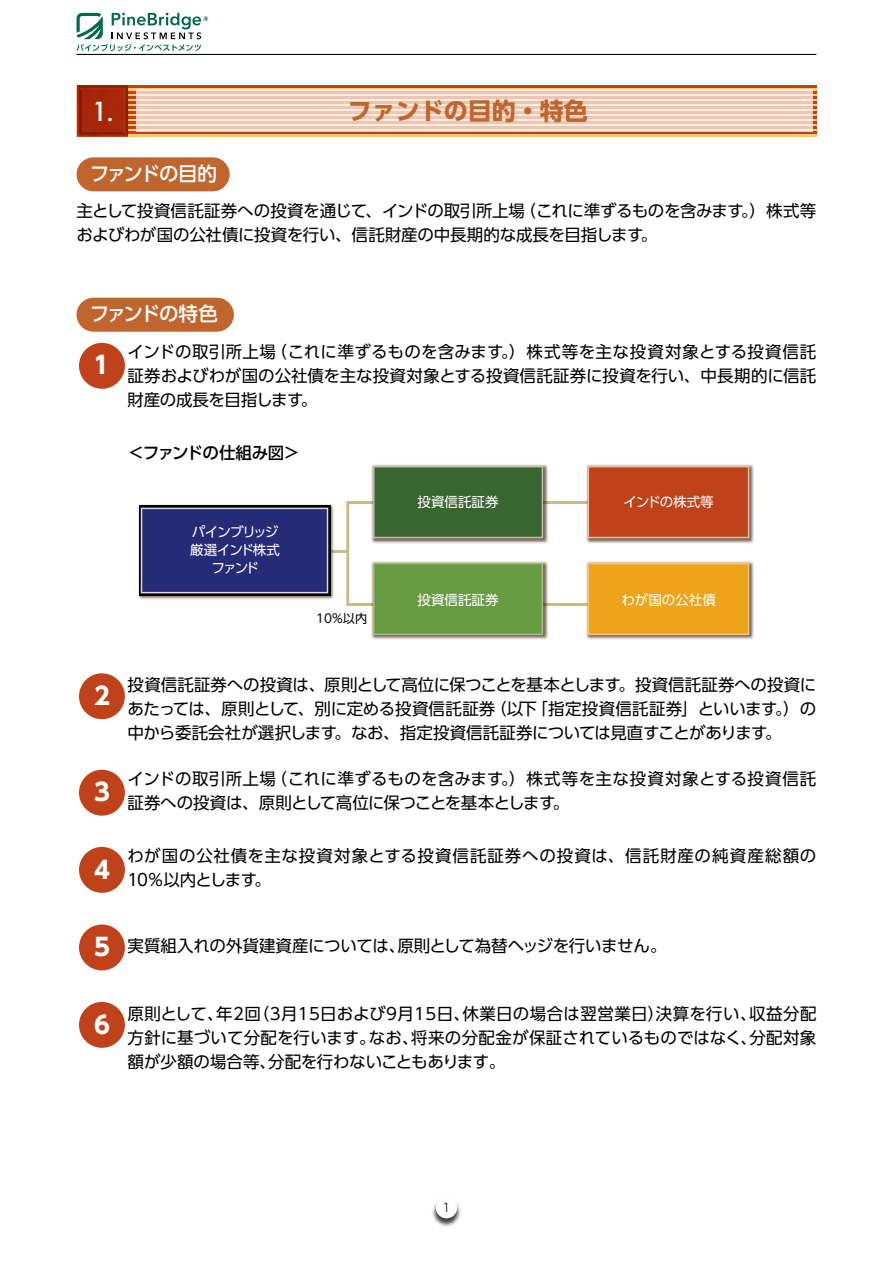
<style>
.page{position:relative;width:893px;height:1263px;background:#fff}
.page>*{position:absolute;margin:0;border:0;box-sizing:border-box;transform-origin:0 0}
.t1{font:500 25.5px "Futura";color:#fff}
.t2{font:700 24px "UD Shin Go Pro";color:#c1652f}
.t3{font:700 24px "UD Shin Go Pro";color:#fff}
.t4{font:500 19.5px "UD Shin Go Pro";letter-spacing:-.07em;color:#fff}
.t5{font:16.5px/24px "UD Shin Go Pro";letter-spacing:-.005em;color:#000;text-align:justify}
.t6{font:16.5px/24px "UD Shin Go Pro";letter-spacing:.045em;color:#000}
.t7{font:500 16.5px "UD Shin Go Pro";letter-spacing:-.035em;color:#000}
.t8{font:13.5px "UD Shin Go Pro";color:#fff}
.t9{font:13.5px/18px "UD Shin Go Pro";letter-spacing:-.07em;color:#fff;text-align:center}
.t10{font:13.5px "UD Shin Go Pro";letter-spacing:-.03em;color:#fff}
.t11{font:12.15px "UD Shin Go Pro";color:#000}
.t12{font:300 12px "UD Shin Go Pro";color:#000}
.s1{font-weight:700;font-size:24px;color:#fff}
</style>
<div class="page">
<svg style="left:77px;top:13px;width:131px;height:38px"></svg>
<div style="left:431px;top:1197px;width:30px;height:30px;background:#000;opacity:.75"></div>
<div style="left:436px;top:1197px;width:21px;height:21px;background:#fff;border-radius:50%"></div>
<hr style="left:77px;top:54px;width:739px;height:1px;background:#000">
<hr style="left:77px;top:88px;width:740px;height:3px;background:#eda41a">
<hr style="left:77px;top:104px;width:740px;height:2px;background:#eda41a">
<hr style="left:77px;top:109px;width:740px;height:2px;background:#eda41a">
<hr style="left:77px;top:114px;width:740px;height:2px;background:#eda41a">
<hr style="left:77px;top:119px;width:740px;height:2px;background:#eda41a">
<hr style="left:77px;top:124px;width:740px;height:2px;background:#eda41a">
<hr style="left:77px;top:134px;width:740px;height:3px;background:#eda41a">
<hr style="left:77px;top:86px;width:740px;height:2px;background:#c0421b">
<hr style="left:77px;top:91px;width:740px;height:2px;background:#c0421b">
<hr style="left:77px;top:96px;width:740px;height:2px;background:#c0421b">
<hr style="left:77px;top:132px;width:740px;height:2px;background:#c0421b">
<svg style="left:148px;top:90px;width:664px;height:42px;background:#f1d5c4"></svg>
<img style="left:76px;top:85px;width:72px;height:52px">
<svg style="left:77px;top:86px;width:51px;height:51px;background:#a2260a"></svg>
<div style="left:77px;top:157px;width:153px;height:34px;background:#c1652f;border-radius:17px"></div>
<div style="left:77px;top:298px;width:157px;height:34px;background:#c1652f;border-radius:17px"></div>
<div style="left:79px;top:343px;width:46px;height:46px;background:#c0421b;border-radius:50%"></div>
<div style="left:79px;top:673px;width:46px;height:46px;background:#c0421b;border-radius:50%"></div>
<div style="left:79px;top:770px;width:46px;height:46px;background:#c0421b;border-radius:50%"></div>
<div style="left:79px;top:847px;width:46px;height:46px;background:#c0421b;border-radius:50%"></div>
<div style="left:79px;top:924px;width:46px;height:46px;background:#c0421b;border-radius:50%"></div>
<div style="left:79px;top:1002px;width:46px;height:46px;background:#c0421b;border-radius:50%"></div>
<div style="left:346px;top:501px;width:261px;height:105px;border:3px solid #cabb89"></div>
<hr style="left:321px;top:550px;width:27px;height:3px;background:#cabb89">
<img style="left:138px;top:504px;width:196px;height:96px">
<img style="left:370px;top:464px;width:179px;height:80px">
<img style="left:584px;top:464px;width:170px;height:80px">
<img style="left:370px;top:561px;width:179px;height:79px">
<img style="left:584px;top:559px;width:170px;height:81px">
<div style="left:139px;top:505px;width:191px;height:90px;background:linear-gradient(to right,#525157,#525257)"></div>
<div style="left:141px;top:508px;width:187px;height:85px;background:#252b77"></div>
<svg style="left:373px;top:466px;width:170px;height:72px;background:#3f6936"></svg>
<svg style="left:588px;top:466px;width:161px;height:72px;background:#c14821"></svg>
<svg style="left:373px;top:563px;width:170px;height:72px;background:#6b9b45"></svg>
<svg style="left:588px;top:563px;width:161px;height:72px;background:#eda51e"></svg>
<h1 class="t1" style="left:92px;top:94px;width:24px">1.</h1>
<h2 class="t2" style="left:348px;top:92px;width:241px">ファンドの目的・特色</h2>
<p class="t4" style="left:89px;top:158px;width:129px">ファンドの目的</p>
<p class="t5" style="left:77px;top:198px;width:741px">主として投資信託証券への投資を通じて、インドの取引所上場（これに準ずるものを含みます。）株式等およびわが国の公社債に投資を行い、信託財産の中長期的な成長を目指します。</p>
<p class="t4" style="left:89px;top:298px;width:130px">ファンドの特色</p>
<p class="t5" style="left:128px;top:339px;width:690px">インドの取引所上場（これに準ずるものを含みます。）株式等を主な投資対象とする投資信託証券およびわが国の公社債を主な投資対象とする投資信託証券に投資を行い、中長期的に信託財産の成長を目指します。</p>
<h2 class="t3" style="left:94px;top:346px;width:17px">1</h2>
<p class="t7" style="left:128px;top:439px;width:174px">＜ファンドの仕組み図＞</p>
<p class="t9" style="left:190px;top:522px;width:91px">パインブリッジ厳選インド株式ファンド</p>
<p class="t11" style="left:316px;top:608px;width:53px">10%以内</p>
<p class="t8" style="left:418px;top:491px;width:82px">投資信託証券</p>
<p class="t10" style="left:623px;top:491px;width:92px">インドの株式等</p>
<p class="t8" style="left:418px;top:589px;width:82px">投資信託証券</p>
<p class="t8" style="left:621px;top:589px;width:96px">わが国の公社債</p>
<h2 class="t3" style="left:94px;top:677px;width:17px">2</h2>
<p class="t5" style="left:128px;top:672px;width:690px">投資信託証券への投資は、原則として高位に保つことを基本とします。投資信託証券への投資にあたっては、原則として、別に定める投資信託証券（以下「指定投資信託証券」といいます。）の中から委託会社が選択します。なお、指定投資信託証券については見直すことがあります。</p>
<p class="t5" style="left:94px;top:766px;width:724px;text-indent:33px">インドの取引所上場（これに準ずるものを含みます。）株式等を主な投資対象とする投資信託<br><sup>3</sup> 証券への投資は、原則として高位に保つことを基本とします。</p>
<p class="t6" style="left:94px;top:843px;width:724px;text-indent:33px">わが国の公社債を主な投資対象とする投資信託証券への投資は、信託財産の純資産総額の<br><sup>4</sup> 10％以内とします。</p>
<p class="t5" style="left:94px;top:934px;width:574px"><span class="s1">5</span> 実質組入れの外貨建資産については、原則として為替ヘッジを行いません。</p>
<h2 class="t3" style="left:94px;top:1005px;width:17px">6</h2>
<p class="t5" style="left:128px;top:1001px;width:690px">原則として、年2回（3月15日および9月15日、休業日の場合は翌営業日）決算を行い、収益分配方針に基づいて分配を行います。なお、将来の分配金が保証されているものではなく、分配対象額が少額の場合等、分配を行わないこともあります。</p>
<p class="t12" style="left:442px;top:1198px;width:9px">1</p>
</div>
